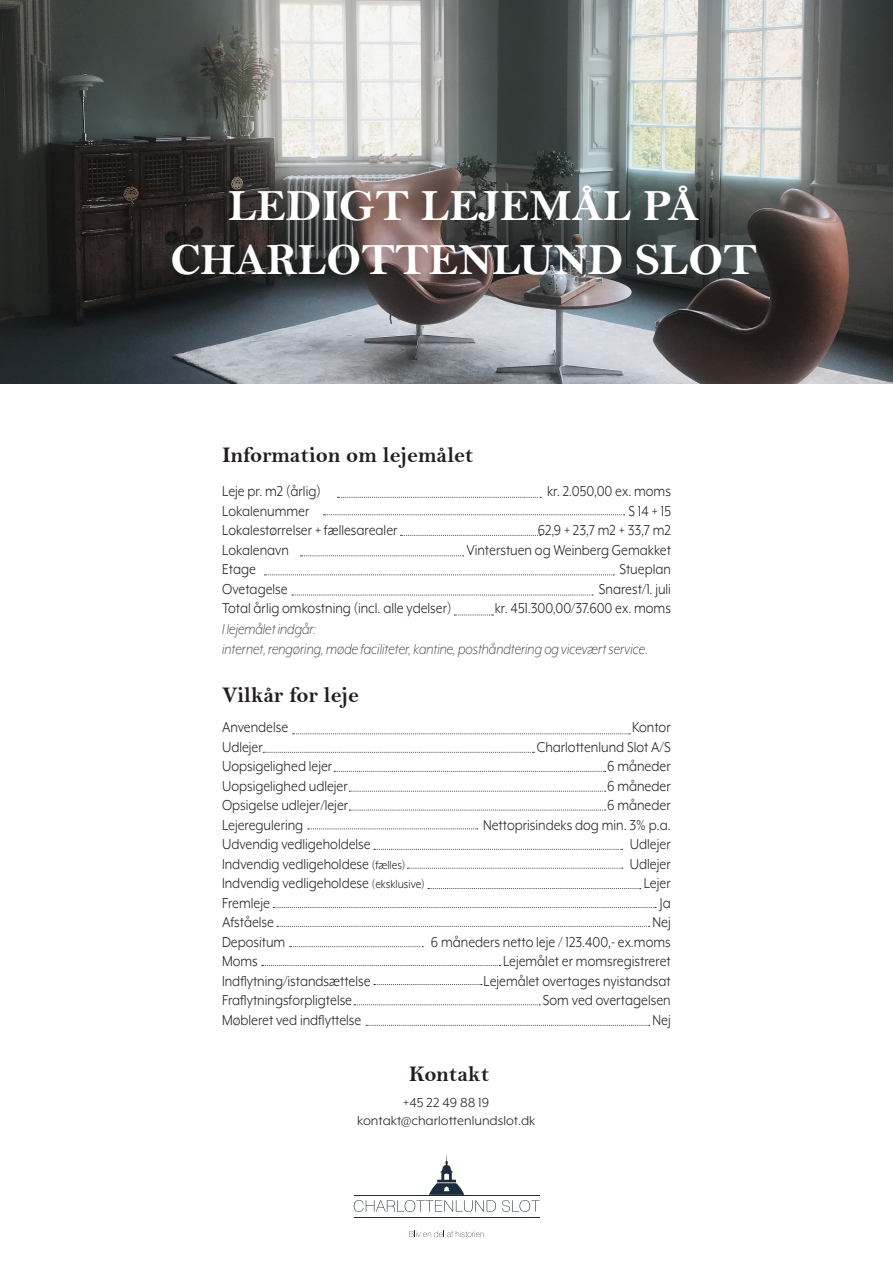
<style>
.page{position:relative;width:893px;height:1263px;background:#fff}
.page>*{position:absolute;margin:0;border:0;box-sizing:border-box;transform-origin:0 0}
.t1{font:45px "Bell MT Bold";color:#fff}
.t2{font:22.5px "Bell MT Bold";color:#231f20}
.t3{font:16.5px "Mr Eaves XL Mod OT";color:#231f20;scale:.9 1}
.t4{font:italic 300 16.5px/19.5px "Mr Eaves XL Mod OT";color:#231f20;scale:.9 1}
.t5{font:15px "Mr Eaves XL Mod OT";color:#231f20}
.s1{font-size:13.5px}
</style>
<div class="page">
<img style="left:0;top:0;width:893px;height:383px">
<svg style="left:263px;top:752px;width:271px;height:1px"></svg>
<svg style="left:334px;top:771px;width:272px;height:1px"></svg>
<svg style="left:349px;top:810px;width:257px;height:1px"></svg>
<svg style="left:349px;top:791px;width:257px;height:1px"></svg>
<svg style="left:308px;top:829px;width:170px;height:1px"></svg>
<svg style="left:374px;top:849px;width:249px;height:1px"></svg>
<svg style="left:407px;top:868px;width:216px;height:1px"></svg>
<svg style="left:428px;top:888px;width:213px;height:1px"></svg>
<svg style="left:273px;top:907px;width:383px;height:1px"></svg>
<svg style="left:277px;top:926px;width:373px;height:1px"></svg>
<svg style="left:290px;top:946px;width:133px;height:1px"></svg>
<svg style="left:262px;top:965px;width:238px;height:1px"></svg>
<svg style="left:374px;top:984px;width:108px;height:1px"></svg>
<svg style="left:354px;top:1004px;width:186px;height:1px"></svg>
<svg style="left:366px;top:1025px;width:284px;height:1px"></svg>
<svg style="left:324px;top:514px;width:300px;height:1px"></svg>
<svg style="left:401px;top:535px;width:140px;height:1px"></svg>
<svg style="left:337px;top:497px;width:204px;height:1px"></svg>
<svg style="left:300px;top:555px;width:164px;height:1px"></svg>
<svg style="left:264px;top:575px;width:350px;height:1px"></svg>
<svg style="left:292px;top:595px;width:301px;height:1px"></svg>
<svg style="left:454px;top:615px;width:39px;height:1px"></svg>
<hr style="left:354px;top:1195px;width:186px;height:1px;background:#1c2e3d">
<hr style="left:354px;top:1217px;width:186px;height:1px;background:#1c2e3d">
<svg style="left:502px;top:1200px;width:37px;height:12px"></svg>
<svg style="left:409px;top:1231px;width:75px;height:6px"></svg>
<svg style="left:354px;top:1154px;width:142px;height:58px"></svg>
<svg style="left:293px;top:733px;width:337px;height:1px"></svg>
<p class="t1" style="left:228px;top:179px;width:472px">LEDIGT LEJEMÅL PÅ</p>
<p class="t1" style="left:170px;top:233px;width:588px">CHARLOTTENLUND SLOT</p>
<p class="t2" style="left:222px;top:441px;width:253px">Information om lejemålet</p>
<p class="t3" style="left:222px;top:483px;width:111px">Leje pr. m2 (årlig)</p>
<p class="t3" style="left:222px;top:503px;width:98px">Lokalenummer</p>
<p class="t3" style="left:222px;top:522px;width:196px">Lokalestørrelser + fællesarealer</p>
<p class="t3" style="left:222px;top:542px;width:76px">Lokalenavn</p>
<p class="t3" style="left:222px;top:561px;width:39px">Etage</p>
<p class="t3" style="left:222px;top:581px;width:74px">Ovetagelse</p>
<p class="t3" style="left:222px;top:600px;width:256px">Total årlig omkostning (incl. alle ydelser)</p>
<p class="t3" style="left:547px;top:483px;width:139px">kr. 2.050,00 ex. moms</p>
<p class="t3" style="left:628px;top:503px;width:49px">S 14 + 15</p>
<p class="t3" style="left:538px;top:522px;width:150px">62,9 + 23,7 m2 + 33,7 m2</p>
<p class="t3" style="left:466px;top:542px;width:229px">Vinterstuen og Weinberg Gemakket</p>
<p class="t3" style="left:619px;top:561px;width:59px">Stueplan</p>
<p class="t3" style="left:599px;top:581px;width:82px">Snarest/1. juli</p>
<p class="t3" style="left:495px;top:600px;width:197px">kr. 451.300,00/37.600 ex. moms</p>
<p class="t4" style="left:222px;top:620px;width:475px">I lejemålet indgår:<br>internet, rengøring, møde faciliteter, kantine, posthåndtering og vicevært service.</p>
<p class="t2" style="left:222px;top:682px;width:138px">Vilkår for leje</p>
<p class="t3" style="left:222px;top:719px;width:75px">Anvendelse</p>
<p class="t3" style="left:222px;top:739px;width:47px">Udlejer</p>
<p class="t3" style="left:222px;top:758px;width:124px">Uopsigelighed lejer</p>
<p class="t3" style="left:222px;top:778px;width:141px">Uopsigelighed udlejer</p>
<p class="t3" style="left:222px;top:797px;width:142px">Opsigelse udlejer/lejer</p>
<p class="t3" style="left:222px;top:817px;width:92px">Lejeregulering</p>
<p class="t3" style="left:222px;top:836px;width:167px">Udvendig vedligeholdelse</p>
<p class="t3" style="left:222px;top:856px;width:205px">Indvendig vedligeholdese <span class="s1">(fælles)</span></p>
<p class="t3" style="left:222px;top:875px;width:227px">Indvendig vedligeholdese <span class="s1">(eksklusive)</span></p>
<p class="t3" style="left:222px;top:895px;width:55px">Fremleje</p>
<p class="t3" style="left:222px;top:914px;width:59px">Afståelse</p>
<p class="t3" style="left:222px;top:934px;width:72px">Depositum</p>
<p class="t3" style="left:222px;top:953px;width:41px">Moms</p>
<p class="t3" style="left:222px;top:973px;width:167px">Indflytning/istandsættelse</p>
<p class="t3" style="left:222px;top:992px;width:146px">Fraflytningsforpligtelse</p>
<p class="t3" style="left:222px;top:1012px;width:156px">Møbleret ved indflyttelse</p>
<p class="t3" style="left:632px;top:719px;width:45px">Kontor</p>
<p class="t3" style="left:537px;top:739px;width:150px">Charlottenlund Slot A/S</p>
<p class="t3" style="left:607px;top:758px;width:72px">6 måneder</p>
<p class="t3" style="left:607px;top:778px;width:72px">6 måneder</p>
<p class="t3" style="left:607px;top:797px;width:72px">6 måneder</p>
<p class="t3" style="left:483px;top:817px;width:210px">Nettoprisindeks dog min. 3% p.a.</p>
<p class="t3" style="left:630px;top:836px;width:47px">Udlejer</p>
<p class="t3" style="left:630px;top:856px;width:47px">Udlejer</p>
<p class="t3" style="left:644px;top:875px;width:31px">Lejer</p>
<p class="t3" style="left:660px;top:895px;width:13px">Ja</p>
<p class="t3" style="left:652px;top:914px;width:22px">Nej</p>
<p class="t3" style="left:431px;top:934px;width:268px">6 måneders netto leje / 123.400,- ex.moms</p>
<p class="t3" style="left:503px;top:953px;width:188px">Lejemålet er momsregistreret</p>
<p class="t3" style="left:483px;top:973px;width:209px">Lejemålet overtages nyistandsat</p>
<p class="t3" style="left:543px;top:992px;width:144px">Som ved overtagelsen</p>
<p class="t3" style="left:652px;top:1012px;width:22px">Nej</p>
<p class="t2" style="left:409px;top:1060px;width:82px">Kontakt</p>
<p class="t5" style="left:403px;top:1094px;width:87px">+45 22 49 88 19</p>
<p class="t5" style="left:357px;top:1112px;width:180px">kontakt@charlottenlundslot.dk</p>
</div>
